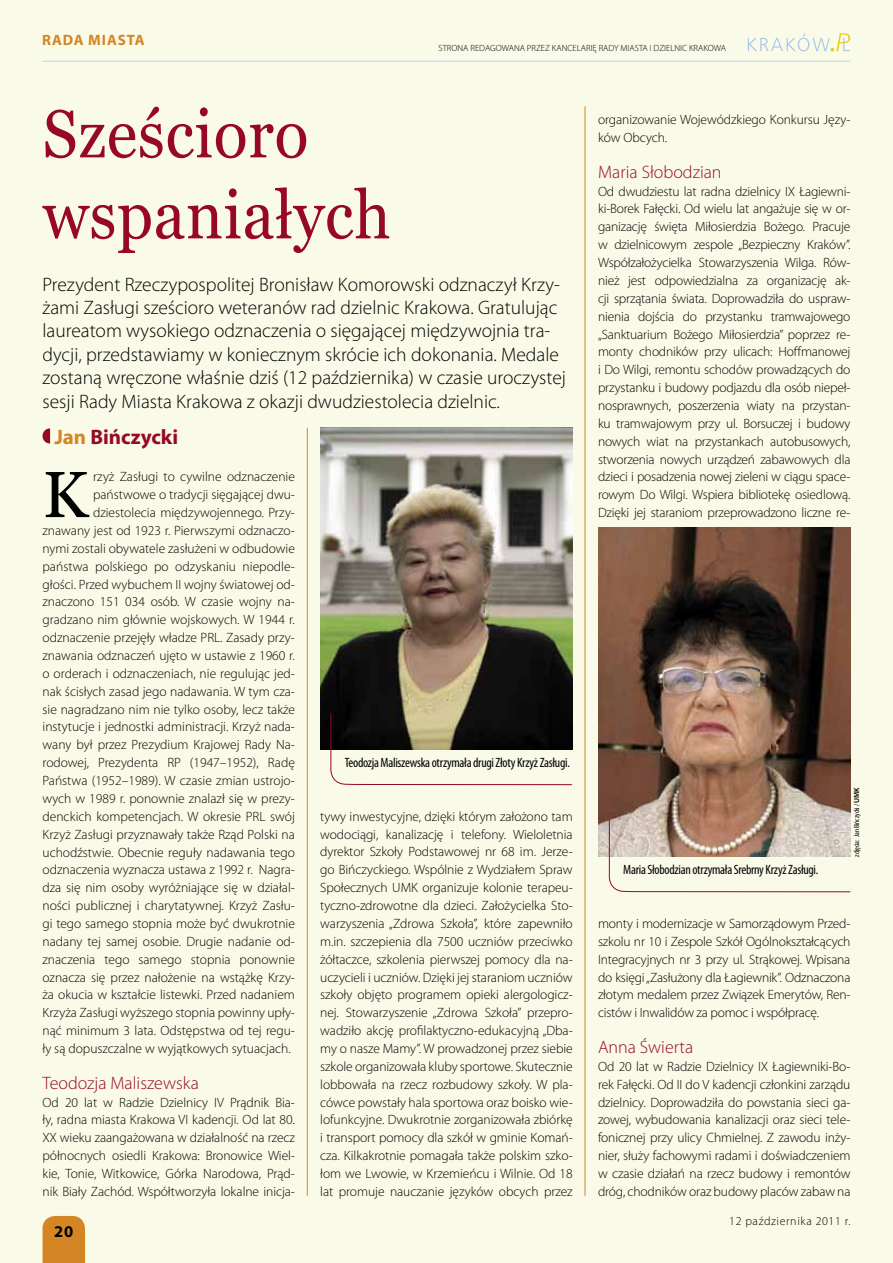
<style>
.page{position:relative;width:893px;height:1263px;background:#fafae8}
.page>*{position:absolute;margin:0;border:0;box-sizing:border-box;transform-origin:0 0}
.t1{font:67.5px/81px "Georgia";letter-spacing:.01em;color:#970825;scale:.93 1}
.t2{font:65.1px "Georgia";color:#000}
.t3{font:700 21px "Myriad Pro";color:#970825}
.t4{font:300 19.5px/23.4px "Myriad Pro";color:#000}
.t5{font:300 18px "Myriad Pro";color:#970825}
.t6{font:700 16.5px "Myriad Pro";color:#000}
.t7{font:700 15px "Myriad Pro";color:#d48625}
.t8{font:300 13.5px/17.9px "Myriad Pro";color:#000;text-align:justify}
.t9{font:condensed 13.5px "Myriad Pro";letter-spacing:-.02em;color:#000}
.t10{font:300 12px "Myriad Pro";letter-spacing:.05em;color:#000}
.t11{font:300 9px "Myriad Pro";color:#000}
.t12{font:condensed 7.5px "Myriad Pro";color:#000}
.s1{color:#d48625}
.s2{font-weight:600;font-stretch:normal}
</style>
<div class="page">
<div style="left:43px;top:1216px;width:42px;height:47px;background:#d48625"></div>
<hr style="left:43px;top:61px;width:807px;height:1px;background:#b4d7f5">
<svg style="left:748px;top:33px;width:102px;height:19px"></svg>
<hr style="left:585px;top:106px;width:1px;height:1090px;background:#d48625">
<hr style="left:307px;top:428px;width:1px;height:768px;background:#d48625">
<svg style="left:43px;top:428px;width:7px;height:15px"></svg>
<img style="left:320px;top:428px;width:253px;height:321px">
<img style="left:598px;top:528px;width:252px;height:328px">
<svg style="left:329px;top:712px;width:244px;height:73px"></svg>
<svg style="left:607px;top:819px;width:244px;height:73px"></svg>
<p class="t7" style="left:42px;top:30px;width:22px">RADA</p>
<p class="t7" style="left:88px;top:30px;width:11px">MIASTA</p>
<p class="t11" style="left:439px;top:42px;width:289px">STRONA REDAGOWANA PRZEZ KANCELARIĘ RADY MIASTA I DZIELNIC KRAKOWA</p>
<h1 class="t1" style="left:43px;top:95px;width:376px">Sześcioro wspaniałych</h1>
<p class="t4" style="left:43px;top:272px;width:525px">Prezydent Rzeczypospolitej Bronisław Komorowski odznaczył Krzy&shy;żami Zasługi sześcioro weteranów rad dzielnic Krakowa. Gratulując laureatom wysokiego odznaczenia o sięgającej międzywojnia tra&shy;dycji, przedstawiamy w koniecznym skrócie ich dokonania. Medale zostaną wręczone właśnie dziś (12 października) w czasie uroczystej sesji Rady Miasta Krakowa z okazji dwudziestolecia dzielnic.</p>
<h3 class="t3" style="left:54px;top:423px;width:125px"><span class="s1">JAN</span> BIŃCZYCKI</h3>
<h2 class="t2" style="left:43px;top:455px;width:47px">K</h2>
<p class="t8" style="left:93px;top:468px;width:203px">rzyż Zasługi to cywilne odznaczenie</p>
<p class="t8" style="left:93px;top:486px;width:203px">państwowe o tradycji sięgającej dwu-</p>
<p class="t8" style="left:93px;top:503px;width:203px">dziestolecia międzywojennego. Przy-</p>
<p class="t8" style="left:43px;top:521px;width:254px">znawany jest od 1923 r. Pierwszymi odznaczo-</p>
<p class="t8" style="left:43px;top:539px;width:254px">nymi zostali obywatele zasłużeni w odbudowie</p>
<p class="t8" style="left:43px;top:557px;width:254px">państwa polskiego po odzyskaniu niepodle-</p>
<p class="t8" style="left:43px;top:575px;width:254px">głości. Przed wybuchem II wojny światowej od-</p>
<p class="t8" style="left:43px;top:593px;width:254px">znaczono 151 034 osób. W czasie wojny na-</p>
<p class="t8" style="left:43px;top:611px;width:254px">gradzano nim głównie wojskowych. W 1944 r.</p>
<p class="t8" style="left:43px;top:629px;width:254px">odznaczenie przejęły władze PRL. Zasady przy-</p>
<p class="t8" style="left:43px;top:646px;width:254px">znawania odznaczeń ujęto w ustawie z 1960 r.</p>
<p class="t8" style="left:43px;top:664px;width:254px">o orderach i odznaczeniach, nie regulując jed-</p>
<p class="t8" style="left:43px;top:682px;width:254px">nak ścisłych zasad jego nadawania. W tym cza-</p>
<p class="t8" style="left:43px;top:700px;width:254px">sie nagradzano nim nie tylko osoby, lecz także</p>
<p class="t8" style="left:43px;top:718px;width:254px">instytucje i jednostki administracji. Krzyż nada-</p>
<p class="t8" style="left:43px;top:736px;width:254px">wany był przez Prezydium Krajowej Rady Na-</p>
<p class="t8" style="left:43px;top:754px;width:254px">rodowej, Prezydenta RP (1947–1952), Radę</p>
<p class="t8" style="left:43px;top:771px;width:254px">Państwa (1952–1989). W czasie zmian ustrojo-</p>
<p class="t8" style="left:43px;top:789px;width:254px">wych w 1989 r. ponownie znalazł się w prezy-</p>
<p class="t8" style="left:43px;top:807px;width:254px">denckich kompetencjach. W okresie PRL swój</p>
<p class="t8" style="left:43px;top:825px;width:254px">Krzyż Zasługi przyznawały także Rząd Polski na</p>
<p class="t8" style="left:43px;top:843px;width:254px">uchodźstwie. Obecnie reguły nadawania tego</p>
<p class="t8" style="left:43px;top:861px;width:254px">odznaczenia wyznacza ustawa z 1992 r. Nagra-</p>
<p class="t8" style="left:43px;top:879px;width:254px">dza się nim osoby wyróżniające się w działal-</p>
<p class="t8" style="left:43px;top:896px;width:254px">ności publicznej i charytatywnej. Krzyż Zasłu-</p>
<p class="t8" style="left:43px;top:914px;width:254px">gi tego samego stopnia może być dwukrotnie</p>
<p class="t8" style="left:43px;top:932px;width:254px">nadany tej samej osobie. Drugie nadanie od-</p>
<p class="t8" style="left:43px;top:950px;width:254px">znaczenia tego samego stopnia ponownie</p>
<p class="t8" style="left:43px;top:968px;width:254px">oznacza się przez nałożenie na wstążkę Krzy-</p>
<p class="t8" style="left:43px;top:986px;width:254px">ża okucia w kształcie listewki. Przed nadaniem</p>
<p class="t8" style="left:43px;top:1004px;width:254px">Krzyża Zasługi wyższego stopnia powinny upły-</p>
<p class="t8" style="left:43px;top:1021px;width:254px">nąć minimum 3 lata. Odstępstwa od tej regu-</p>
<p class="t8" style="left:43px;top:1039px;width:250px">ły są dopuszczalne w wyjątkowych sytuacjach.</p>
<h3 class="t5" style="left:43px;top:1072px;width:158px">Teodozja Maliszewska</h3>
<p class="t8" style="left:43px;top:1093px;width:254px">Od 20 lat w Radzie Dzielnicy IV Prądnik Bia&shy;ły, radna miasta Krakowa VI kadencji. Od lat 80.<br>XX wieku zaangażowana w działalność na rzecz północnych osiedli Krakowa: Bronowice Wiel&shy;kie, Tonie, Witkowice, Górka Narodowa, Prąd&shy;nik Biały Zachód. Współtworzyła lokalne inicja-</p>
<p class="t6" style="left:54px;top:1221px;width:21px">20</p>
<p class="t9" style="left:345px;top:754px;width:227px">Teodozja Maliszewska otrzymała drugi Złoty Krzyż Zasługi.</p>
<p class="t8" style="left:320px;top:807px;width:254px">tywy inwestycyjne, dzięki którym założono tam wodociągi, kanalizację i telefony. Wieloletnia dyrektor Szkoły Podstawowej nr 68 im. Jerze&shy;go Bińczyckiego. Wspólnie z Wydziałem Spraw Społecznych UMK organizuje kolonie terapeu&shy;tyczno-zdrowotne dla dzieci. Założycielka Sto&shy;warzyszenia „Zdrowa Szkoła”, które zapewniło m.in. szczepienia dla 7500 uczniów przeciwko żółtaczce, szkolenia pierwszej pomocy dla na&shy;uczycieli i uczniów. Dzięki jej staraniom uczniów szkoły objęto programem opieki alergologicz&shy;nej. Stowarzyszenie „Zdrowa Szkoła” przepro&shy;wadziło akcję profilaktyczno-edukacyjną „Dba&shy;my o nasze Mamy”. W prowadzonej przez siebie szkole organizowała kluby sportowe. Skutecznie lobbowała na rzecz rozbudowy szkoły. W pla&shy;cówce powstały hala sportowa oraz boisko wie&shy;lofunkcyjne. Dwukrotnie zorganizowała zbiórkę i transport pomocy dla szkół w gminie Komań&shy;cza. Kilkakrotnie pomagała także polskim szko&shy;łom we Lwowie, w Krzemieńcu i Wilnie. Od 18 lat promuje nauczanie języków obcych przez</p>
<p class="t8" style="left:598px;top:111px;width:254px">organizowanie Wojewódzkiego Konkursu Języ&shy;ków Obcych.</p>
<h3 class="t5" style="left:598px;top:161px;width:125px">Maria Słobodzian</h3>
<p class="t8" style="left:598px;top:182px;width:254px">Od dwudziestu lat radna dzielnicy IX Łagiewni&shy;ki-Borek Fałęcki. Od wielu lat angażuje się w or&shy;ganizację święta Miłosierdzia Bożego. Pracuje w dzielnicowym zespole „Bezpieczny Kraków”.<br>Współzałożycielka Stowarzyszenia Wilga. Rów&shy;nież jest odpowiedzialna za organizację ak&shy;cji sprzątania świata. Doprowadziła do uspraw&shy;nienia dojścia do przystanku tramwajowego „Sanktuarium Bożego Miłosierdzia” poprzez re&shy;monty chodników przy ulicach: Hoffmanowej i Do Wilgi, remontu schodów prowadzących do przystanku i budowy podjazdu dla osób niepeł&shy;nosprawnych, poszerzenia wiaty na przystan&shy;ku tramwajowym przy ul. Borsuczej i budowy nowych wiat na przystankach autobusowych, stworzenia nowych urządzeń zabawowych dla dzieci i posadzenia nowej zieleni w ciągu space&shy;rowym Do Wilgi. Wspiera bibliotekę osiedlową.<br>Dzięki jej staraniom przeprowadzono liczne re-</p>
<p class="t9" style="left:623px;top:862px;width:197px">Maria Słobodzian otrzymała Srebrny Krzyż Zasługi.</p>
<p class="t12" style="left:852px;top:857px;width:71px;rotate:-90deg">zdjęcia: Jan Bińczycki / <span class="s2">UMK</span></p>
<p class="t8" style="left:598px;top:914px;width:254px">monty i modernizacje w Samorządowym Przed&shy;szkolu nr 10 i Zespole Szkół Ogólnokształcących Integracyjnych nr 3 przy ul. Strąkowej. Wpisana do księgi „Zasłużony dla Łagiewnik”. Odznaczona złotym medalem przez Związek Emerytów, Ren&shy;cistów i Inwalidów za pomoc i współpracę.</p>
<h3 class="t5" style="left:598px;top:1036px;width:97px">Anna Świerta</h3>
<p class="t8" style="left:598px;top:1057px;width:254px">Od 20 lat w Radzie Dzielnicy IX Łagiewniki-Bo&shy;rek Fałęcki. Od II do V kadencji członkini zarządu dzielnicy. Doprowadziła do powstania sieci ga&shy;zowej, wybudowania kanalizacji oraz sieci tele&shy;fonicznej przy ulicy Chmielnej. Z zawodu inży&shy;nier, służy fachowymi radami i doświadczeniem w czasie działań na rzecz budowy i remontów dróg, chodników oraz budowy placów zabaw na</p>
<p class="t10" style="left:729px;top:1213px;width:123px">12 października 2011 r.</p>
</div>
